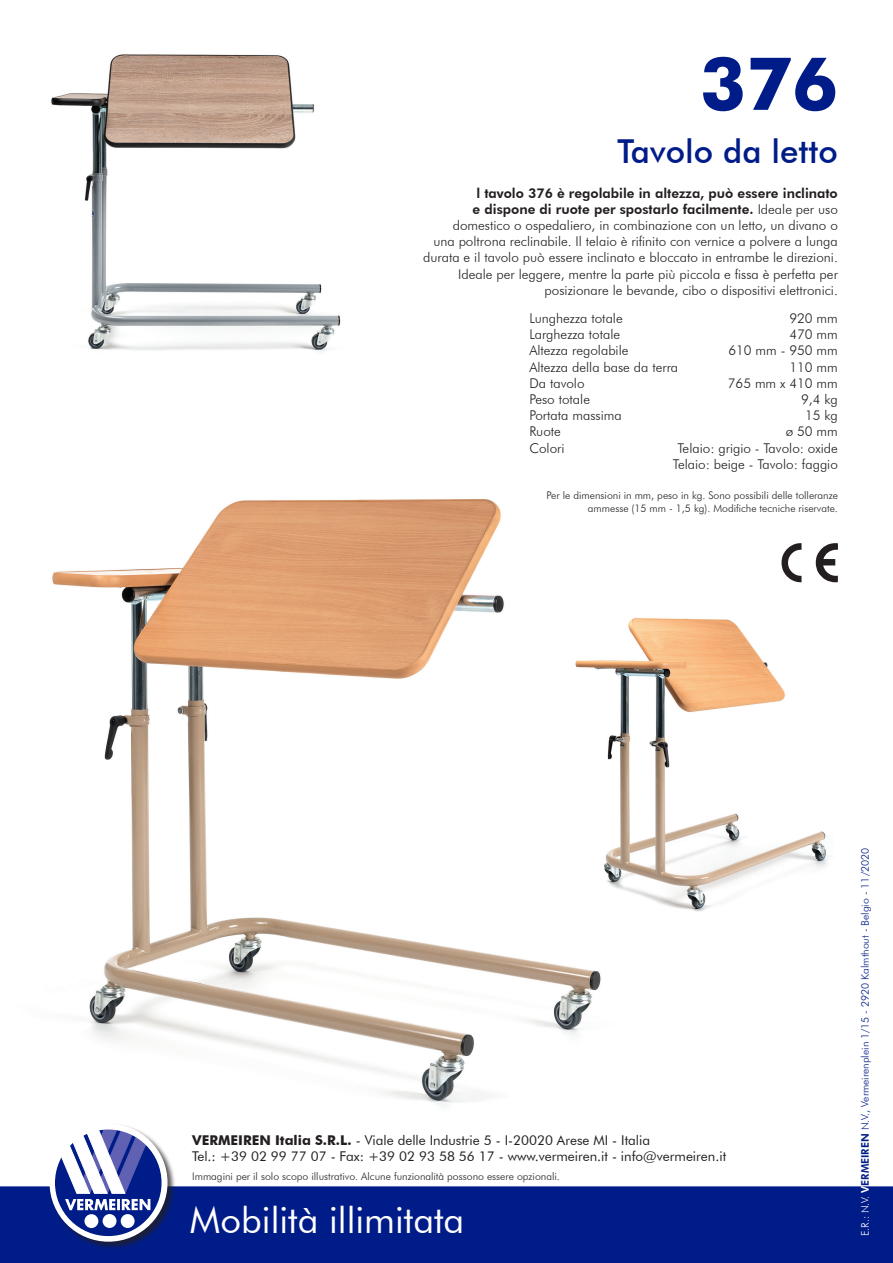
<style>
.page{position:relative;width:893px;height:1263px;background:#fff}
.page>*{position:absolute;margin:0;border:0;box-sizing:border-box;transform-origin:0 0}
.t1{font:700 73.5px "Futura BT";color:#001c88}
.t2{font:36.3px "Futura BT";color:#fff}
.t3{font:500 33px "Futura BT";color:#001c88}
.t4{font:300 13.5px/16.2px "Futura BT";color:#231f20;text-align:right}
.t5{font:13.5px "Futura BT";color:#231f20}
.t6{font:800 13.5px "Futura BT";color:#231f20}
.t7{font:300 10.5px/13.5px "Futura BT";color:#231f20;text-align:right}
.t8{font:300 10.5px "Futura BT";color:#001c88}
.s1{font-weight:800}
.s2{font-weight:700}
.s3{color:#fff}
.s4{font-weight:800;color:#fff}
.s5{color:#231f20}
</style>
<div class="page">
<img style="left:52px;top:499px;width:549px;height:607px">
<img style="left:51px;top:54px;width:290px;height:298px">
<img style="left:523px;top:546px;width:315px;height:385px">
<svg style="left:781px;top:543px;width:57px;height:39px"></svg>
<div style="left:0;top:1186px;width:893px;height:77px;background:#001c88"></div>
<div style="left:49px;top:1123px;width:127px;height:127px;background:#231f20;opacity:.75"></div>
<svg style="left:50px;top:1124px;width:118px;height:118px"></svg>
<p class="t1" style="left:700px;top:39px;width:139px">376</p>
<p class="t3" style="left:617px;top:131px;width:222px">Tavolo da letto</p>
<p class="t6" style="left:476px;top:185px;width:363px">l tavolo 376 è regolabile in altezza, può essere inclinato</p>
<p class="t4" style="left:453px;top:201px;width:387px"><span class="s1">e dispone di ruote per spostarlo facilmente.</span> Ideale per uso domestico o ospedaliero, in combinazione con un letto, un divano o</p>
<p class="t4" style="left:433px;top:233px;width:406px">una poltrona reclinabile. Il telaio è rifinito con vernice a polvere a lunga</p>
<p class="t4" style="left:423px;top:249px;width:416px">durata e il tavolo può essere inclinato e bloccato in entrambe le direzioni.</p>
<p class="t4" style="left:458px;top:266px;width:381px">Ideale per leggere, mentre la parte più piccola e fissa è perfetta per</p>
<p class="t4" style="left:545px;top:282px;width:295px">posizionare le bevande, cibo o dispositivi elettronici.</p>
<p class="t4" style="left:529px;top:310px;width:95px">Lunghezza totale</p>
<p class="t4" style="left:789px;top:310px;width:50px">920 mm</p>
<p class="t4" style="left:529px;top:326px;width:92px">Larghezza totale</p>
<p class="t4" style="left:789px;top:326px;width:50px">470 mm</p>
<p class="t4" style="left:529px;top:342px;width:101px">Altezza regolabile</p>
<p class="t4" style="left:728px;top:342px;width:111px">610 mm - 950 mm</p>
<p class="t4" style="left:529px;top:359px;width:150px">Altezza della base da terra</p>
<p class="t4" style="left:789px;top:359px;width:50px">110 mm</p>
<p class="t4" style="left:529px;top:375px;width:57px">Da tavolo</p>
<p class="t4" style="left:728px;top:375px;width:112px">765 mm x 410 mm</p>
<p class="t4" style="left:529px;top:391px;width:62px">Peso totale</p>
<p class="t4" style="left:801px;top:391px;width:38px">9,4 kg</p>
<p class="t4" style="left:529px;top:407px;width:94px">Portata massima</p>
<p class="t4" style="left:805px;top:407px;width:34px">15 kg</p>
<p class="t4" style="left:529px;top:423px;width:33px">Ruote</p>
<p class="t4" style="left:786px;top:423px;width:54px">ø 50 mm</p>
<p class="t4" style="left:529px;top:440px;width:37px">Colori</p>
<p class="t4" style="left:677px;top:440px;width:162px">Telaio: grigio - Tavolo: oxide</p>
<p class="t4" style="left:673px;top:456px;width:167px">Telaio: beige - Tavolo: faggio</p>
<p class="t7" style="left:547px;top:488px;width:293px">Per le dimensioni in mm, peso in kg. Sono possibili delle tolleranze ammesse (15 mm - 1,5 kg). Modifiche tecniche riservate.</p>
<p class="t5" style="left:192px;top:1132px;width:459px"><span class="s2">VERMEIREN Italia S.R.L.</span> - Viale delle Industrie 5 - I-20020 Arese MI - Italia</p>
<p class="t5" style="left:192px;top:1148px;width:535px">Tel.: +39 02 99 77 07 - Fax: +39 02 93 58 56 17 - www.vermeiren.it - info@vermeiren.it</p>
<p class="t7" style="left:192px;top:1169px;width:369px">Immagini per il solo scopo illustrativo. Alcune funzionalità possono essere opzionali.</p>
<p class="t2" style="left:190px;top:1198px;width:276px">Mobilità illimitata</p>
<p class="t8" style="left:859px;top:1236px;width:390px;rotate:-90deg"><span class="s3">E.R.: N.V.</span> <span class="s4">V</span><span class="s1">ERMEIREN</span> N.V., Vermeirenplein 1/15 - 2920 Kalmthout - Belgio <span class="s5">-</span> 11/2020</p>
</div>
